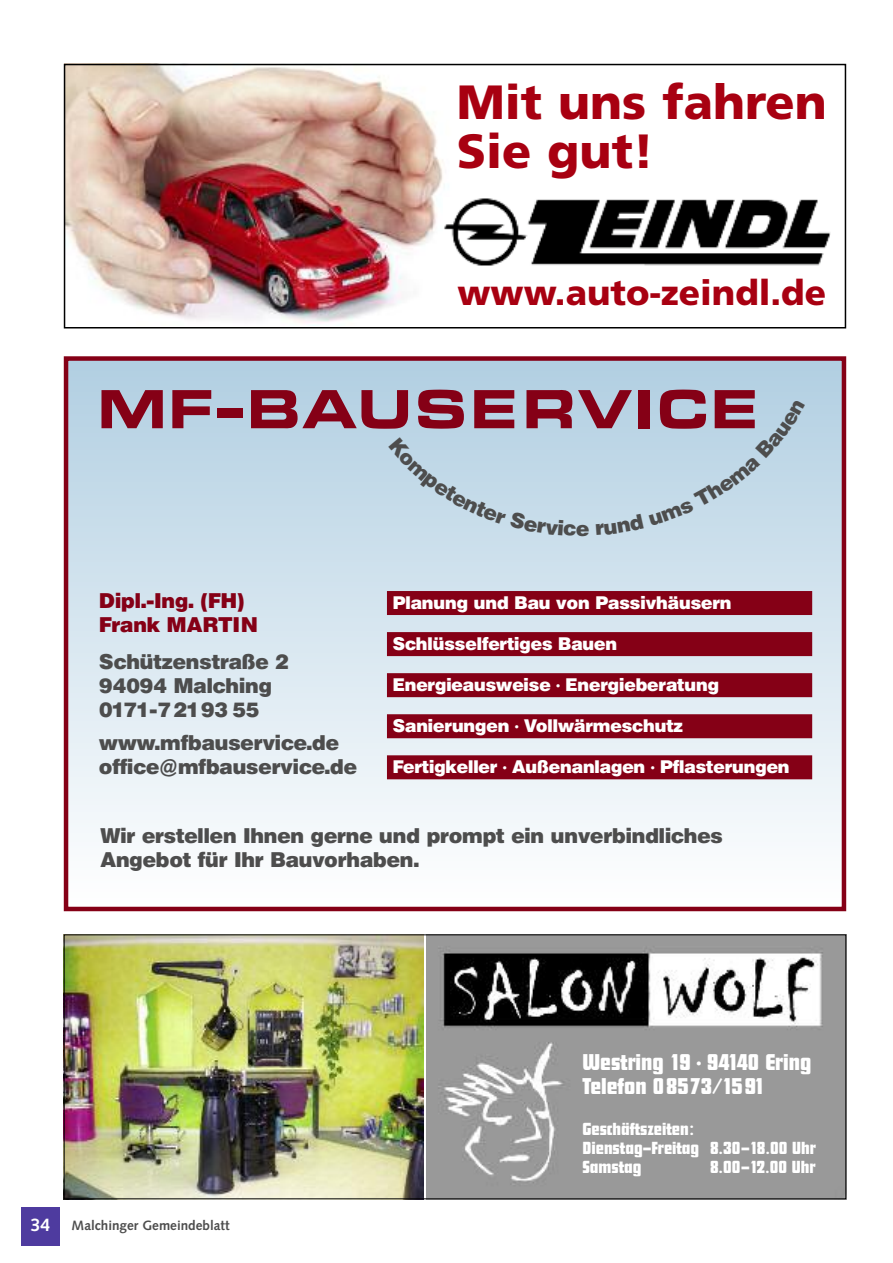
<style>
.page{position:relative;width:893px;height:1263px;background:#fff}
.page>*{position:absolute;margin:0;border:0;box-sizing:border-box;transform-origin:0 0}
.t1{font:700 expanded 54px "Eurostile BQ";letter-spacing:.02em;color:#850016;scale:.94 1}
.t2{font:900 48px/49.5px "Frutiger";color:#a80011}
.t3{font:900 35.1px "Frutiger";color:#a80011}
.t4{font:22.5px/24px "Futura Display BQ";color:#fff}
.t5{font:900 21px/24px "Helvetica BQ";color:#4d4d4d}
.t6{font:900 21px/24px "Helvetica BQ";color:#850016}
.t7{font:900 18px "Helvetica BQ";color:#fff}
.t8{font:17.25px/18.8px "Futura Display BQ";color:#fff}
.t9{font:700 13.5px "Syntax";color:#4d4d4d}
.s1{font-size:18px;color:#fff}
</style>
<div class="page">
<div style="left:21px;top:1208px;width:39px;height:38px;background:#4e3b9f"></div>
<img style="left:426px;top:936px;width:418px;height:261px">
<img style="left:66px;top:936px;width:357px;height:261px">
<div style="left:64px;top:934px;width:782px;height:265px;border:1px solid #000"></div>
<div style="left:68px;top:361px;width:774px;height:546px;background:linear-gradient(to bottom,#b1cfe2,#fefefe)"></div>
<div style="left:64px;top:356px;width:782px;height:555px;border:4px solid #850016"></div>
<div style="left:387px;top:591px;width:425px;height:24px;background:#850016"></div>
<div style="left:387px;top:632px;width:425px;height:24px;background:#850016"></div>
<div style="left:387px;top:673px;width:425px;height:24px;background:#850016"></div>
<div style="left:387px;top:714px;width:425px;height:24px;background:#850016"></div>
<div style="left:387px;top:755px;width:425px;height:24px;background:#850016"></div>
<img style="left:67px;top:67px;width:376px;height:256px">
<div style="left:64px;top:64px;width:782px;height:264px;border:2px solid #000"></div>
<img style="left:444px;top:198px;width:386px;height:68px">
<div style="left:388px;top:437px;width:201px;height:99px;background:#c3dae8"></div>
<svg style="left:596px;top:399px;width:209px;height:136px;background:#c0d8e7"></svg>
<h2 class="t2" style="left:457px;top:81px;width:372px">Mit uns fahren<br>Sie gut!</h2>
<h3 class="t3" style="left:457px;top:279px;width:370px">www.auto-zeindl.de</h3>
<h1 class="t1" style="left:98px;top:377px;width:705px">MF-BAUSERVICE</h1>
<p class="t6" style="left:99px;top:589px;width:160px">Dipl.-Ing. (FH)<br>Frank MARTIN</p>
<p class="t5" style="left:99px;top:649px;width:191px">Schützenstraße 2<br>94094 Malching<br>0171-72193 55</p>
<p class="t5" style="left:99px;top:730px;width:259px">www.mfbauservice.de office@mfbauservice.de</p>
<p class="t7" style="left:393px;top:592px;width:340px">Planung und Bau von Passivhäusern</p>
<p class="t7" style="left:393px;top:633px;width:226px">Schlüsselfertiges Bauen</p>
<p class="t7" style="left:393px;top:675px;width:328px">Energieausweise · Energieberatung</p>
<p class="t7" style="left:393px;top:716px;width:292px">Sanierungen · Vollwärmeschutz</p>
<p class="t7" style="left:393px;top:757px;width:398px">Fertigkeller · Außenanlagen · Pflasterungen</p>
<p class="t5" style="left:100px;top:823px;width:624px">Wir erstellen Ihnen gerne und prompt ein unverbindliches<br>Angebot für Ihr Bauvorhaben.</p>
<p class="t9" style="left:30px;top:1220px;width:201px"><span class="s1">34</span> Malchinger Gemeindeblatt</p>
<p class="t4" style="left:582px;top:1050px;width:230px">Westring 19 · 94140 Ering<br>Telefon 08573/1591</p>
<p class="t8" style="left:582px;top:1120px;width:235px">Geschäftszeiten:<br>Dienstag–Freitag 8.30–18.00 Uhr<br>Samstag</p>
<p class="t8" style="left:710px;top:1158px;width:107px">8.00–12.00 Uhr</p>
</div>
